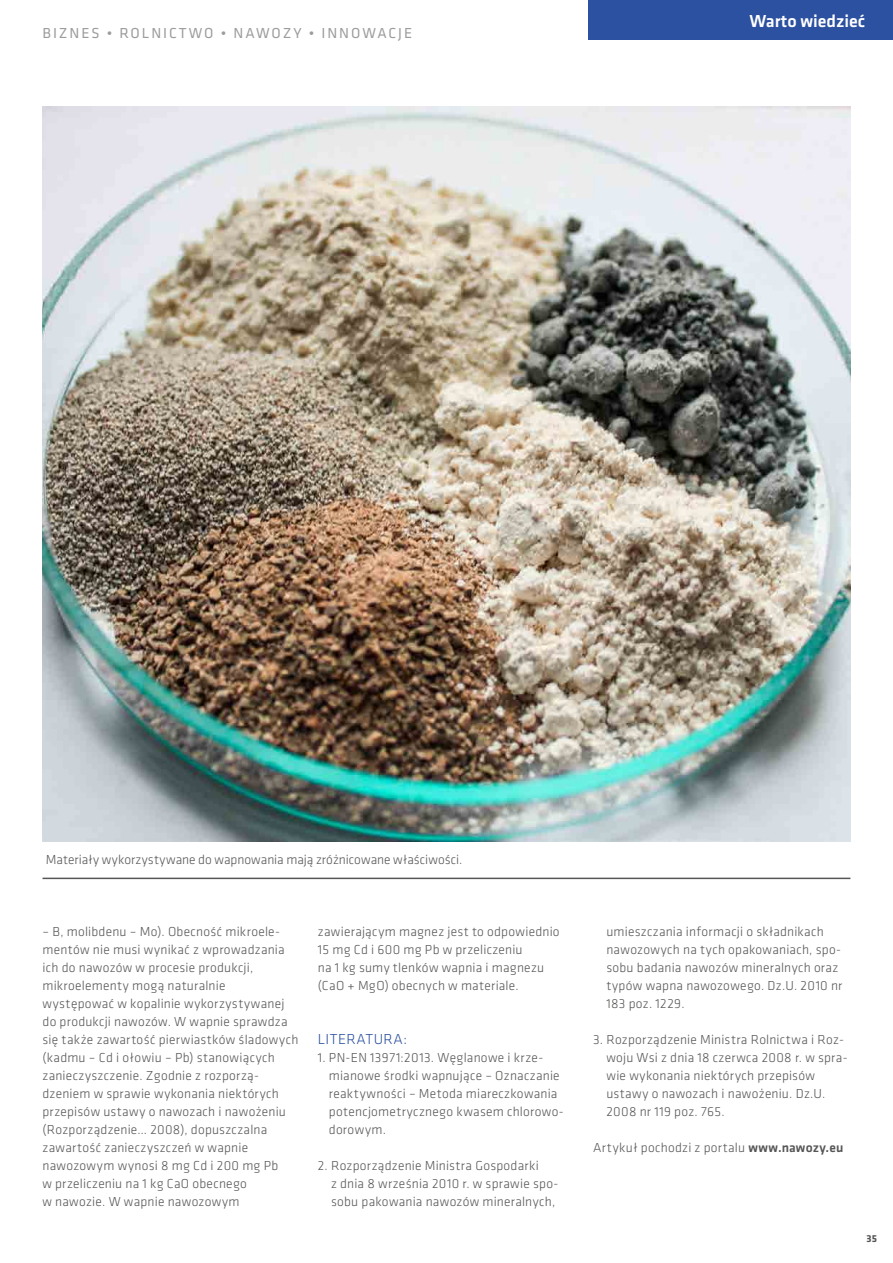
<style>
.page{position:relative;width:893px;height:1263px;background:#fff}
.page>*{position:absolute;margin:0;border:0;box-sizing:border-box;transform-origin:0 0}
.t1{font:500 18px "Klavika Basic";color:#fff}
.t2{font:15px "Klavika Basic";letter-spacing:.13em;color:#9c9c9d}
.t3{font:300 15px "Klavika Basic";letter-spacing:.035em;color:#2c51a0}
.t4{font:300 13.5px/18px "Klavika Basic";letter-spacing:.015em;color:#565655}
.t5{font:700 10.5px "Klavika Basic";color:#565655}
.s1{font-weight:500}
</style>
<div class="page">
<div style="left:588px;top:0;width:305px;height:40px;background:#2c51a0"></div>
<img style="left:43px;top:106px;width:807px;height:735px">
<hr style="left:43px;top:878px;width:807px;height:1px;background:#565655">
<p class="t2" style="left:43px;top:23px;width:371px">BIZNES • ROLNICTWO • NAWOZY • INNOWACJE</p>
<h1 class="t1" style="left:749px;top:9px;width:117px">Warto wiedzieć</h1>
<p class="t4" style="left:46px;top:851px;width:418px">Materiały wykorzystywane do wapnowania mają zróżnicowane właściwości.</p>
<p class="t4" style="left:43px;top:922px;width:257px">– B, molibdenu – Mo). Obecność mikroele&shy;mentów nie musi wynikać z wprowadzania ich do nawozów w procesie produkcji, mikroelementy mogą naturalnie występować w kopalinie wykorzystywanej do produkcji nawozów. W wapnie sprawdza się także zawartość pierwiastków śladowych (kadmu – Cd i ołowiu – Pb) stanowiących zanieczyszczenie. Zgodnie z rozporzą&shy;dzeniem w sprawie wykonania niektórych przepisów ustawy o nawozach i nawożeniu (Rozporządzenie… 2008), dopuszczalna zawartość zanieczyszczeń w wapnie nawozowym wynosi 8 mg Cd i 200 mg Pb<br>w przeliczeniu na 1 kg CaO obecnego<br>w nawozie. W wapnie nawozowym</p>
<p class="t4" style="left:318px;top:922px;width:243px">zawierającym magnez jest to odpowiednio 15 mg Cd i 600 mg Pb w przeliczeniu<br>na 1 kg sumy tlenków wapnia i magnezu (CaO + MgO) obecnych w materiale.</p>
<p class="t3" style="left:318px;top:1030px;width:91px">LITERATURA:</p>
<p class="t4" style="left:329px;top:1048px;width:236px;text-indent:-11px">1. PN-EN 13971:2013. Węglanowe i krze&shy;mianowe środki wapnujące – Oznaczanie reaktywności – Metoda miareczkowania potencjometrycznego kwasem chlorowo&shy;dorowym.</p>
<p class="t4" style="left:331px;top:1156px;width:229px;text-indent:-13px">2. Rozporządzenie Ministra Gospodarki<br>z dnia 8 września 2010 r. w sprawie spo&shy;sobu pakowania nawozów mineralnych,</p>
<p class="t4" style="left:606px;top:922px;width:238px">umieszczania informacji o składnikach nawozowych na tych opakowaniach, spo&shy;sobu badania nawozów mineralnych oraz typów wapna nawozowego. Dz.U. 2010 nr 183 poz. 1229.</p>
<p class="t4" style="left:606px;top:1030px;width:243px;text-indent:-13px">3. Rozporządzenie Ministra Rolnictwa i Roz&shy;woju Wsi z dnia 18 czerwca 2008 r. w spra&shy;wie wykonania niektórych przepisów ustawy o nawozach i nawożeniu. Dz.U.<br>2008 nr 119 poz. 765.</p>
<p class="t4" style="left:593px;top:1138px;width:252px">Artykuł pochodzi z portalu <span class="s1">www.nawozy.eu</span></p>
<p class="t5" style="left:866px;top:1231px;width:12px">35</p>
</div>
